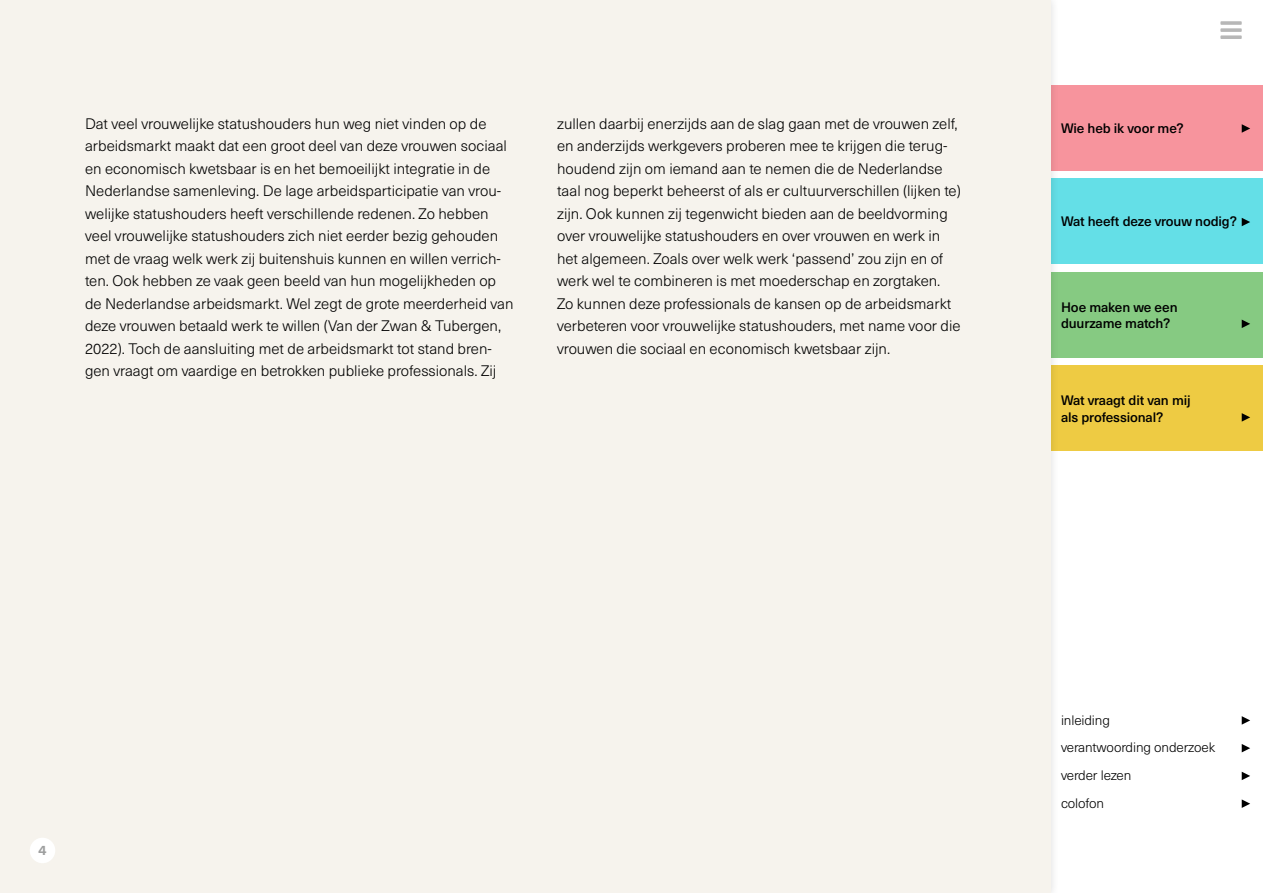
<style>
.page{position:relative;width:1263px;height:893px;background:#fff}
.page>*{position:absolute;margin:0;border:0;box-sizing:border-box;transform-origin:0 0}
.t1{font:300 15px/22.5px "Neue Haas Unica Pro";color:#000}
.t2{font:500 13.5px/16.5px "Neue Haas Unica Pro";letter-spacing:-.01em;color:#000}
.t3{font:300 13.5px/27.8px "Neue Haas Unica Pro";letter-spacing:-.01em;color:#000}
.t4{font:700 13.5px "Neue Haas Unica Pro";color:#9d9e9e}
</style>
<div class="page">
<div style="left:1050px;top:85px;width:213px;height:85px;background:#f7949d"></div>
<svg style="left:1242px;top:124px;width:8px;height:9px"></svg>
<div style="left:1050px;top:272px;width:213px;height:85px;background:#86ca82"></div>
<svg style="left:1242px;top:320px;width:8px;height:8px"></svg>
<div style="left:1050px;top:179px;width:213px;height:85px;background:#64dfe7"></div>
<svg style="left:1242px;top:218px;width:8px;height:8px"></svg>
<div style="left:1050px;top:366px;width:213px;height:85px;background:#eecb43"></div>
<svg style="left:1242px;top:413px;width:8px;height:9px"></svg>
<div style="left:0;top:0;width:1050px;height:893px;background:#f6f3ed"></div>
<svg style="left:1220px;top:35px;width:22px;height:4px"></svg>
<svg style="left:1220px;top:28px;width:22px;height:4px"></svg>
<svg style="left:1220px;top:21px;width:22px;height:4px"></svg>
<svg style="left:1242px;top:716px;width:8px;height:9px"></svg>
<svg style="left:1242px;top:744px;width:8px;height:8px"></svg>
<svg style="left:1242px;top:772px;width:8px;height:8px"></svg>
<svg style="left:1242px;top:799px;width:8px;height:9px"></svg>
<div style="left:30px;top:838px;width:25px;height:25px;background:#fff;border-radius:50%"></div>
<p class="t1" style="left:85px;top:113px;width:430px">Dat veel vrouwelijke statushouders hun weg niet vinden op de arbeidsmarkt maakt dat een groot deel van deze vrouwen sociaal en economisch kwetsbaar is en het bemoeilijkt integratie in de Nederlandse samenleving. De lage arbeidsparticipatie van vrou&shy;welijke statushouders heeft verschillende redenen. Zo hebben veel vrouwelijke statushouders zich niet eerder bezig gehouden met de vraag welk werk zij buitenshuis kunnen en willen verrich&shy;ten. Ook hebben ze vaak geen beeld van hun mogelijkheden op de Nederlandse arbeidsmarkt. Wel zegt de grote meerderheid van deze vrouwen betaald werk te willen (Van der Zwan &amp; Tubergen, 2022). Toch de aansluiting met de arbeidsmarkt tot stand bren&shy;gen vraagt om vaardige en betrokken publieke professionals. Zij</p>
<p class="t1" style="left:557px;top:113px;width:405px">zullen daarbij enerzijds aan de slag gaan met de vrouwen zelf, en anderzijds werkgevers proberen mee te krijgen die terug&shy;houdend zijn om iemand aan te nemen die de Nederlandse taal nog beperkt beheerst of als er cultuurverschillen (lijken te) zijn. Ook kunnen zij tegenwicht bieden aan de beeldvorming over vrouwelijke statushouders en over vrouwen en werk in het algemeen. Zoals over welk werk ‘passend’ zou zijn en of werk wel te combineren is met moederschap en zorgtaken.<br>Zo kunnen deze professionals de kansen op de arbeidsmarkt verbeteren voor vrouwelijke statushouders, met name voor die vrouwen die sociaal en economisch kwetsbaar zijn.</p>
<p class="t2" style="left:1061px;top:120px;width:124px">Wie heb ik voor me?</p>
<p class="t2" style="left:1061px;top:213px;width:177px">Wat heeft deze vrouw nodig?</p>
<p class="t2" style="left:1061px;top:299px;width:118px">Hoe maken we een duurzame match?</p>
<p class="t2" style="left:1061px;top:392px;width:131px">Wat vraagt dit van mij als professional?</p>
<p class="t4" style="left:38px;top:842px;width:10px">4</p>
<p class="t3" style="left:1061px;top:706px;width:156px">inleiding<br>verantwoording onderzoek verder lezen<br>colofon</p>
</div>
